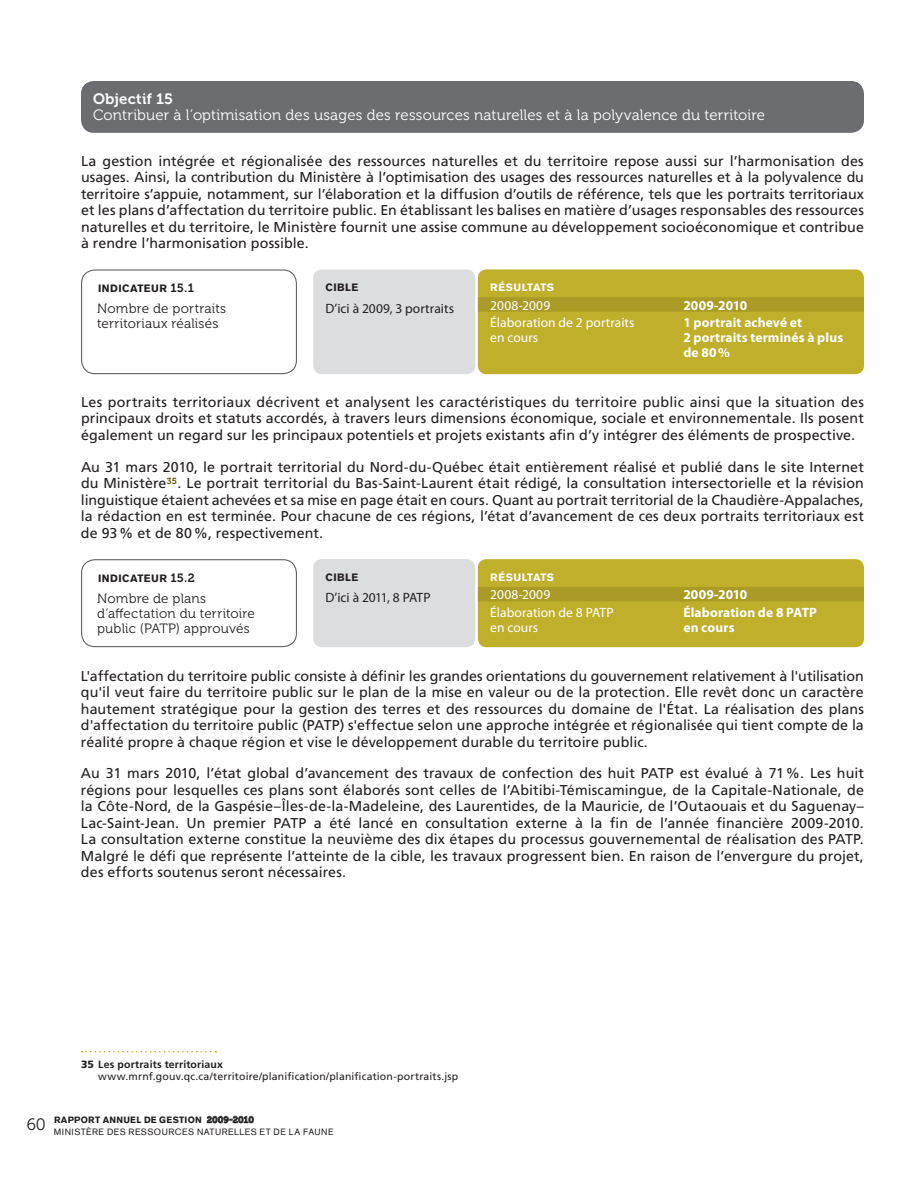
<style>
.page{position:relative;width:918px;height:1188px;background:#fff}
.page>*{position:absolute;margin:0;border:0;box-sizing:border-box;transform-origin:0 0}
.t1{font:16.5px "Museo 300";color:#231f20}
.t2{font:15px "Museo 300";letter-spacing:.01em;color:#fff}
.t3{font:15px "Museo 700";letter-spacing:.01em;color:#fff}
.t4{font:14.25px/16.5px "Frutiger";letter-spacing:.005em;color:#231f20;text-align:justify}
.t5{font:13.5px/15px "Museo 300";letter-spacing:.015em;color:#231f20}
.t6{font:700 13.5px/15px "Myriad Pro";letter-spacing:.01em;color:#fff}
.t7{font:13.5px/15px "Myriad Pro";letter-spacing:.005em;color:#fff}
.t8{font:13.5px "Myriad Pro";letter-spacing:.005em;color:#231f20}
.t9{font:13.5px "Myriad Pro";letter-spacing:-.025em;color:#231f20}
.t10{font:12px "Museo 700";color:#231f20}
.t11{font:10.5px/12px "Frutiger";letter-spacing:.015em;color:#231f20}
.t12{font:900 10.5px "Akzidenz Grotesk";letter-spacing:.045em;color:#231f20}
.t13{font:900 10.5px "Akzidenz Grotesk";color:#fff}
.t14{font:9px/12px "Akzidenz Grotesk";letter-spacing:.05em;color:#231f20}
.s1{font-weight:900}
.s2{font-weight:700}
.s3{font-family:"Museo 700"}
</style>
<div class="page">
<div style="left:478px;top:269px;width:386px;height:105px;background:#bfaf2b;border-radius:9px"></div>
<div style="left:478px;top:559px;width:386px;height:88px;background:#bfaf2b;border-radius:9px"></div>
<svg style="left:207px;top:1116px;width:47px;height:7px"></svg>
<div style="left:81px;top:81px;width:783px;height:52px;background:#6c6d70;border-radius:13px"></div>
<div style="left:313px;top:269px;width:162px;height:105px;background:#dcdddf;border-radius:9px"></div>
<div style="left:313px;top:559px;width:162px;height:88px;background:#dcdddf;border-radius:9px"></div>
<div style="left:81px;top:269px;width:216px;height:105px;border:1px solid #636366;border-radius:13px"></div>
<div style="left:81px;top:559px;width:216px;height:88px;border:1px solid #636366;border-radius:13px"></div>
<div style="left:478px;top:297px;width:386px;height:15px;background:#a99b25"></div>
<div style="left:478px;top:587px;width:386px;height:14px;background:#a99b25"></div>
<svg style="left:82px;top:1051px;width:134px;height:1px"></svg>
<p class="t3" style="left:93px;top:90px;width:82px">Objectif 15</p>
<p class="t2" style="left:93px;top:107px;width:673px">Contribuer à l’optimisation des usages des ressources naturelles et à la polyvalence du territoire</p>
<p class="t4" style="left:81px;top:152px;width:785px">La gestion intégrée et régionalisée des ressources naturelles et du territoire repose aussi sur l’harmonisation des usages. Ainsi, la contribution du Ministère à l’optimisation des usages des ressources naturelles et à la polyvalence du territoire s’appuie, notamment, sur l’élaboration et la diffusion d’outils de référence, tels que les portraits territoriaux et les plans d’affectation du territoire public. En établissant les balises en matière d’usages responsables des ressources naturelles et du territoire, le Ministère fournit une assise commune au développement socioéconomique et contribue à rendre l’harmonisation possible.</p>
<p class="t12" style="left:98px;top:282px;width:7px">INDI</p>
<p class="t12" style="left:122px;top:282px;width:17px">CATEUR</p>
<p class="t10" style="left:170px;top:281px;width:25px">15.1</p>
<p class="t5" style="left:97px;top:302px;width:131px">Nombre de portraits territoriaux réalisés</p>
<p class="t12" style="left:326px;top:281px;width:27px">CIBLE</p>
<p class="t8" style="left:326px;top:300px;width:130px">D’ici à 2009, 3 portraits</p>
<p class="t13" style="left:490px;top:281px;width:24px">RÉSULTATS</p>
<p class="t7" style="left:490px;top:297px;width:61px">2008-2009</p>
<p class="t6" style="left:683px;top:297px;width:65px">2009-2010</p>
<p class="t7" style="left:490px;top:315px;width:146px">Élaboration de 2 portraits en cours</p>
<p class="t6" style="left:683px;top:315px;width:161px">1 portrait achevé et<br>2 portraits terminés à plus de 80%</p>
<p class="t4" style="left:81px;top:394px;width:784px">Les portraits territoriaux décrivent et analysent les caractéristiques du territoire public ainsi que la situation des principaux droits et statuts accordés, à travers leurs dimensions économique, sociale et environnementale. Ils posent également un regard sur les principaux potentiels et projets existants afin d’y intégrer des éléments de prospective.</p>
<p class="t4" style="left:81px;top:458px;width:784px">Au 31 mars 2010, le portrait territorial du Nord-du-Québec était entièrement réalisé et publié dans le site Internet du Ministère<sup>35</sup>. Le portrait territorial du Bas-Saint-Laurent était rédigé, la consultation intersectorielle et la révision linguistique étaient achevées et sa mise en page était en cours. Quant au portrait territorial de la Chaudière-Appalaches, la rédaction en est terminée. Pour chacune de ces régions, l’état d’avancement de ces deux portraits territoriaux est de 93% et de 80%, respectivement.</p>
<p class="t12" style="left:98px;top:572px;width:7px">INDI</p>
<p class="t12" style="left:122px;top:572px;width:17px">CATEUR</p>
<p class="t10" style="left:170px;top:571px;width:26px">15.2</p>
<p class="t5" style="left:97px;top:591px;width:159px">Nombre de plans d’affectation du territoire public (PATP) approuvés</p>
<p class="t12" style="left:326px;top:570px;width:27px">CIBLE</p>
<p class="t9" style="left:326px;top:589px;width:107px">D’ici à 2011, 8 PATP</p>
<p class="t13" style="left:490px;top:570px;width:24px">RÉSULTATS</p>
<p class="t7" style="left:490px;top:587px;width:61px">2008-2009</p>
<p class="t6" style="left:683px;top:587px;width:65px">2009-2010</p>
<p class="t7" style="left:490px;top:605px;width:125px">Élaboration de 8 PATP en cours</p>
<p class="t6" style="left:683px;top:604px;width:135px">Élaboration de 8 PATP en cours</p>
<p class="t4" style="left:81px;top:667px;width:784px">L'affectation du territoire public consiste à définir les grandes orientations du gouvernement relativement à l'utilisation qu'il veut faire du territoire public sur le plan de la mise en valeur ou de la protection. Elle revêt donc un caractère hautement stratégique pour la gestion des terres et des ressources du domaine de l'État. La réalisation des plans d'affectation du territoire public (PATP) s'effectue selon une approche intégrée et régionalisée qui tient compte de la réalité propre à chaque région et vise le développement durable du territoire public.</p>
<p class="t4" style="left:81px;top:765px;width:784px">Au 31 mars 2010, l’état global d’avancement des travaux de confection des huit PATP est évalué à 71%. Les huit régions pour lesquelles ces plans sont élaborés sont celles de l’Abitibi-Témiscamingue, de la Capitale-Nationale, de la Côte-Nord, de la Gaspésie–Îles-de-la-Madeleine, des Laurentides, de la Mauricie, de l’Outaouais et du Saguenay– Lac-Saint-Jean. Un premier PATP a été lancé en consultation externe à la fin de l’année financière 2009-2010.<br>La consultation externe constitue la neuvième des dix étapes du processus gouvernemental de réalisation des PATP.<br>Malgré le défi que représente l’atteinte de la cible, les travaux progressent bien. En raison de l’envergure du projet, des efforts soutenus seront nécessaires.</p>
<p class="t11" style="left:98px;top:1058px;width:362px;text-indent:-17px"><span class="s1">35</span> <span class="s2">Les portraits territoriaux </span>www.mrnf.gouv.qc.ca/territoire/planification/planification-portraits.jsp</p>
<p class="t1" style="left:27px;top:1115px;width:21px">60</p>
<p class="t14" style="left:54px;top:1114px;width:281px"><span class="s1">RAPPORT ANNUEL DE GESTION</span> <span class="s3">2009-2010<br></span>MINISTÈRE DES RESSOURCES NATURELLES ET DE LA FAUNE</p>
</div>
